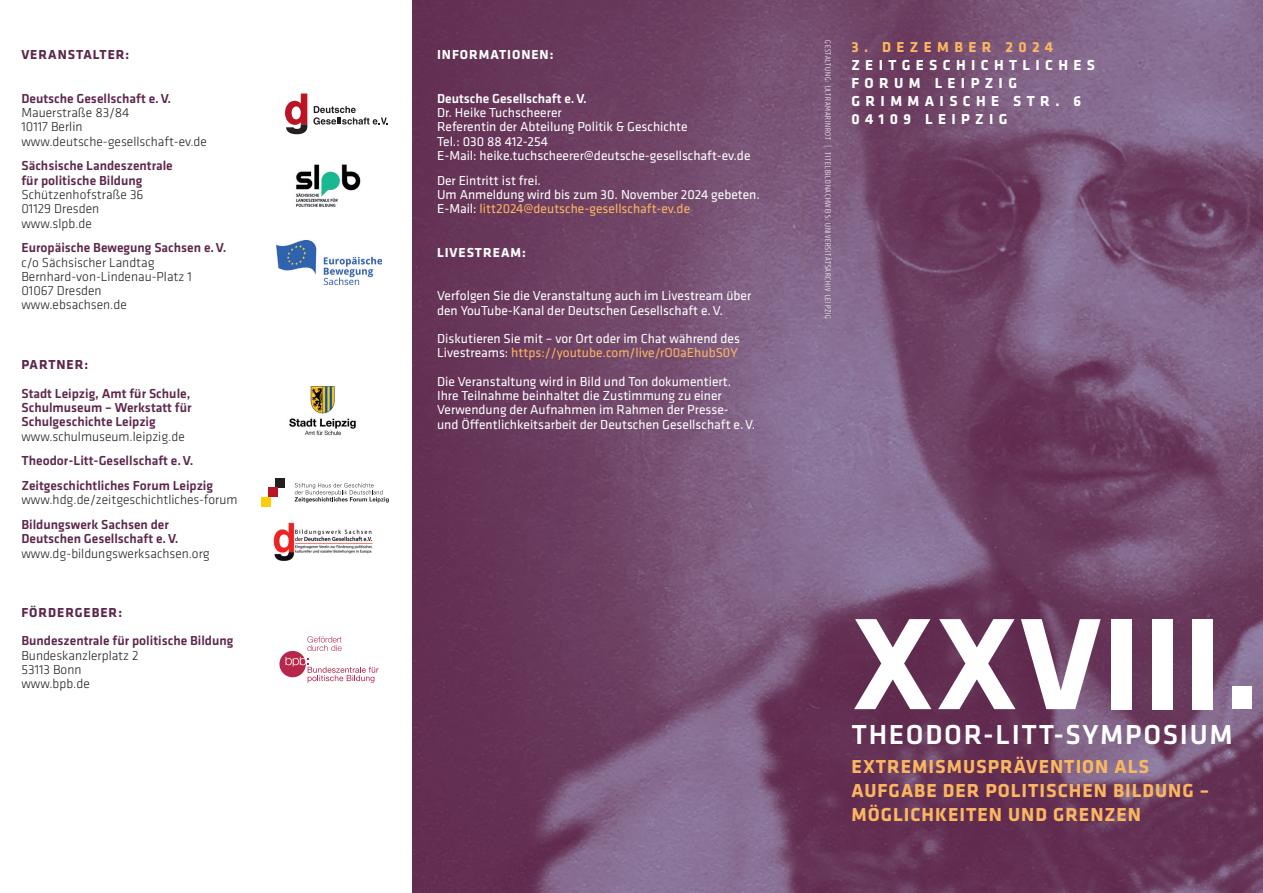
<style>
.page{position:relative;width:1263px;height:893px;background:#fff}
.page>*{position:absolute;margin:0;border:0;box-sizing:border-box;transform-origin:0 0}
.t1{font:700 135.15px "Klavika";letter-spacing:.01em;color:#fff}
.t2{font:500 28.5px "Klavika";letter-spacing:.06em;color:#fff}
.t3{font:700 19.5px/24px "Klavika";letter-spacing:.05em;color:#fbb660}
.t4{font:700 15px/18px "Klavika";letter-spacing:.36em;color:#fff}
.t5{font:700 15px "Klavika";letter-spacing:.36em;color:#fbb660}
.t6{font:13.5px/14.2px "Klavika";color:#fff}
.t7{font:500 13.5px/14.2px "Klavika";color:#5d264b}
.t8{font:300 13.5px/14.2px "Klavika";color:#231f20}
.t9{font:700 13.5px "Klavika";letter-spacing:.07em;color:#5d264b}
.t10{font:700 13.5px "Klavika";letter-spacing:.07em;color:#fff}
.t11{font:500 13.5px "Klavika";color:#fff}
.t12{font:300 condensed 8.25px "Klavika";letter-spacing:.09em;color:#fff}
.s1{color:#fbb660}
</style>
<div class="page">
<img style="left:412px;top:0;width:851px;height:893px">
<svg style="left:285px;top:94px;width:22px;height:40px"></svg>
<svg style="left:313px;top:106px;width:75px;height:19px"></svg>
<img style="left:289px;top:386px;width:67px;height:49px">
<div style="left:275px;top:478px;width:10px;height:9px;background:#231f20"></div>
<div style="left:268px;top:487px;width:10px;height:10px;background:#ba1425"></div>
<div style="left:261px;top:497px;width:10px;height:10px;background:#fecd0a"></div>
<svg style="left:295px;top:483px;width:94px;height:20px"></svg>
<img style="left:296px;top:164px;width:65px;height:43px">
<img style="left:273px;top:523px;width:100px;height:38px">
<img style="left:277px;top:241px;width:104px;height:43px">
<svg style="left:279px;top:636px;width:100px;height:47px"></svg>
<p class="t9" style="left:21px;top:45px;width:109px">VERANSTALTER:</p>
<p class="t7" style="left:21px;top:91px;width:151px">Deutsche Gesellschaft e.V.</p>
<p class="t8" style="left:21px;top:105px;width:187px">Mauerstraße 83/84<br>10117 Berlin www.deutsche-gesellschaft-ev.de</p>
<p class="t7" style="left:21px;top:159px;width:153px">Sächsische Landeszentrale für politische Bildung</p>
<p class="t8" style="left:21px;top:187px;width:124px">Schützenhofstraße 36<br>01129 Dresden www.slpb.de</p>
<p class="t7" style="left:21px;top:240px;width:207px">Europäische Bewegung Sachsen e.V.</p>
<p class="t8" style="left:21px;top:255px;width:172px">c/o Sächsischer Landtag<br>Bernhard-von-Lindenau-Platz 1<br>01067 Dresden www.ebsachsen.de</p>
<p class="t9" style="left:21px;top:354px;width:68px">PARTNER:</p>
<p class="t7" style="left:21px;top:386px;width:172px;text-align:justify">Stadt Leipzig, Amt für Schule, Schulmuseum – Werkstatt für Schulgeschichte Leipzig</p>
<p class="t8" style="left:21px;top:429px;width:165px">www.schulmuseum.leipzig.de</p>
<p class="t7" style="left:21px;top:448px;width:193px;line-height:24.8px">Theodor-Litt-Gesellschaft e.V.<br>Zeitgeschichtliches Forum Leipzig</p>
<p class="t8" style="left:21px;top:493px;width:217px">www.hdg.de/zeitgeschichtliches-forum</p>
<p class="t7" style="left:21px;top:517px;width:159px">Bildungswerk Sachsen der<br>Deutschen Gesellschaft e.V.</p>
<p class="t8" style="left:21px;top:546px;width:190px">www.dg-bildungswerksachsen.org</p>
<p class="t9" style="left:21px;top:603px;width:102px">FÖRDERGEBER:</p>
<p class="t7" style="left:21px;top:633px;width:213px">Bundeszentrale für politische Bildung</p>
<p class="t8" style="left:21px;top:648px;width:119px">Bundeskanzlerplatz 2<br>53113 Bonn www.bpb.de</p>
<p class="t10" style="left:437px;top:45px;width:118px">INFORMATIONEN:</p>
<p class="t11" style="left:437px;top:89px;width:151px">Deutsche Gesellschaft e.V.</p>
<p class="t6" style="left:437px;top:105px;width:315px">Dr. Heike Tuchscheerer<br>Referentin der Abteilung Politik &amp; Geschichte<br>Tel.: 030 88 412-254<br>E-Mail: heike.tuchscheerer@deutsche-gesellschaft-ev.de</p>
<p class="t6" style="left:437px;top:173px;width:324px">Der Eintritt ist frei.<br>Um Anmeldung wird bis zum 30. November 2024 gebeten.<br>E-Mail: <span class="s1">litt2024@deutsche-gesellschaft-ev.de</span></p>
<p class="t10" style="left:437px;top:242px;width:90px">LIVESTREAM:</p>
<p class="t6" style="left:437px;top:288px;width:316px">Verfolgen Sie die Veranstaltung auch im Livestream über den YouTube-Kanal der Deutschen Gesellschaft e.V.</p>
<p class="t6" style="left:437px;top:331px;width:304px">Diskutieren Sie mit – vor Ort oder im Chat während des<br>Livestreams: <span class="s1">https://youtube.com/live/rO0aEhubS0Y</span></p>
<p class="t6" style="left:437px;top:374px;width:320px">Die Veranstaltung wird in Bild und Ton dokumentiert.<br>Ihre Teilnahme beinhaltet die Zustimmung zu einer Verwendung der Aufnahmen im Rahmen der Presse-<br>und Öffentlichkeitsarbeit der Deutschen Gesellschaft e.V.</p>
<p class="t12" style="left:832px;top:40px;width:280px;rotate:90deg">GESTALTUNG: ULTRAMARINROT | TITELBILDNACHWEIS: UNIVERSITÄTSARCHIV LEIPZIG</p>
<p class="t5" style="left:851px;top:36px;width:203px">3. DEZEMBER 2024</p>
<p class="t4" style="left:851px;top:55px;width:245px">ZEITGESCHICHTLICHES<br>FORUM LEIPZIG<br>GRIMMAISCHE STR. 6<br>04109 LEIPZIG</p>
<h1 class="t1" style="left:851px;top:566px;width:411px">XXVIII.</h1>
<h2 class="t2" style="left:851px;top:715px;width:383px">THEODOR-LITT-SYMPOSIUM</h2>
<h3 class="t3" style="left:851px;top:754px;width:359px">EXTREMISMUSPRÄVENTION ALS<br>AUFGABE DER POLITISCHEN BILDUNG –<br>MÖGLICHKEITEN UND GRENZEN</h3>
</div>
